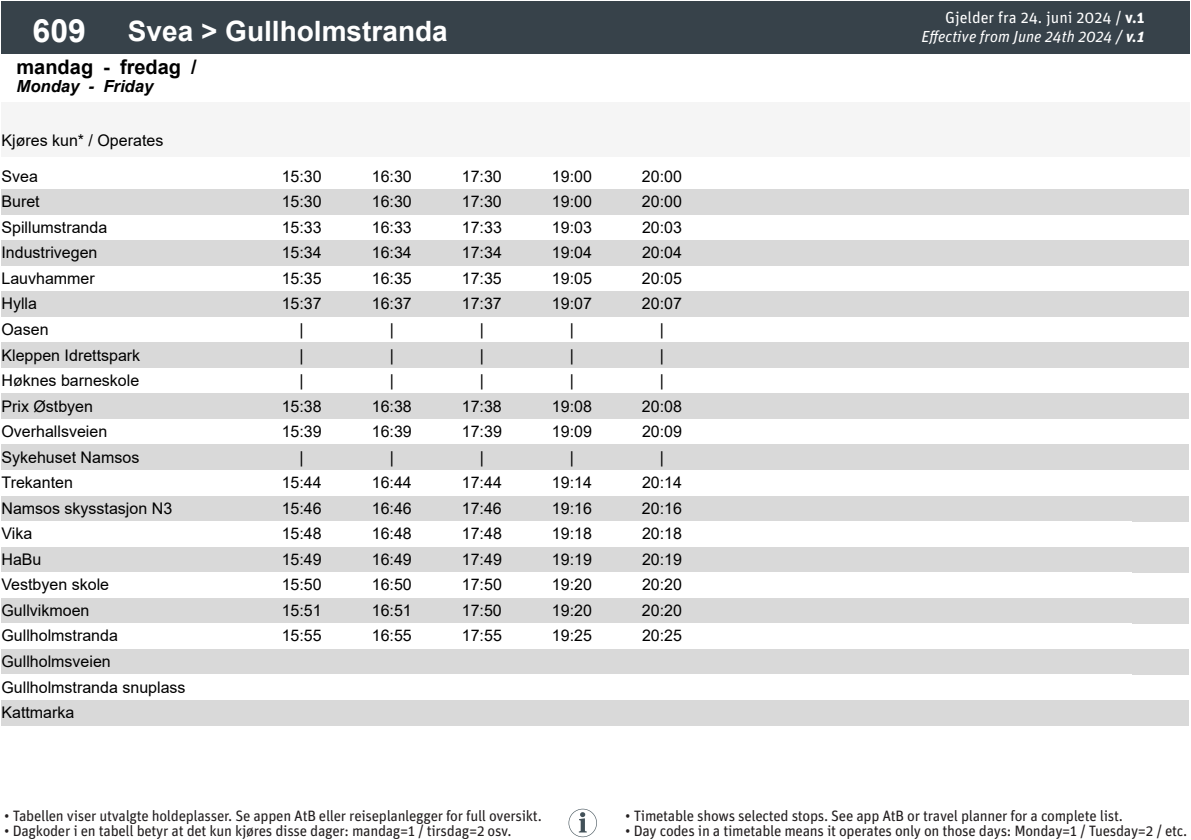
<style>
.page{position:relative;width:1191px;height:840px;background:#fff}
.page>*{position:absolute;margin:0;border:0;box-sizing:border-box;transform-origin:0 0}
.t1{font:700 32px "Arial";color:#fff}
.t2{font:700 28px "Arial";color:#fff}
.t3{font:700 20px "Arial";color:#000}
.t4{font:italic 700 16.6px "Arial";color:#000}
.t5{font:16px/25.6px "Arial";color:#000}
.t6{font:italic 16px/19.2px "Unit Pro";color:#fff;text-align:right}
.t7{font:15px "Unit Pro";letter-spacing:-.02em;color:#231f20}
.s1{font-style:normal}
.s2{font-weight:700;font-style:normal}
.s3{font-weight:700}
</style>
<div class="page">
<div style="left:2px;top:102px;width:255px;height:54px;background:#f5f5f5"></div>
<div style="left:257px;top:102px;width:90px;height:54px;background:#f5f5f5"></div>
<div style="left:347px;top:102px;width:90px;height:54px;background:#f5f5f5"></div>
<div style="left:437px;top:102px;width:90px;height:54px;background:#f5f5f5"></div>
<div style="left:527px;top:102px;width:90px;height:54px;background:#f5f5f5"></div>
<div style="left:617px;top:102px;width:90px;height:54px;background:#f5f5f5"></div>
<div style="left:707px;top:102px;width:90px;height:54px;background:#f5f5f5"></div>
<div style="left:797px;top:102px;width:90px;height:54px;background:#f5f5f5"></div>
<div style="left:887px;top:102px;width:90px;height:54px;background:#f5f5f5"></div>
<div style="left:977px;top:102px;width:90px;height:54px;background:#f5f5f5"></div>
<div style="left:1067px;top:102px;width:122px;height:54px;background:#f5f5f5"></div>
<div style="left:2px;top:2px;width:115px;height:52px;background:#37424a"></div>
<div style="left:117px;top:2px;width:1072px;height:52px;background:#37424a"></div>
<div style="left:2px;top:189px;width:1187px;height:26px;background:#d9d9d9"></div>
<div style="left:2px;top:240px;width:1187px;height:26px;background:#d9d9d9"></div>
<div style="left:2px;top:291px;width:1187px;height:26px;background:#d9d9d9"></div>
<div style="left:2px;top:342px;width:1187px;height:26px;background:#d9d9d9"></div>
<div style="left:2px;top:393px;width:1187px;height:26px;background:#d9d9d9"></div>
<div style="left:2px;top:444px;width:1187px;height:26px;background:#d9d9d9"></div>
<div style="left:2px;top:495px;width:1187px;height:26px;background:#d9d9d9"></div>
<div style="left:2px;top:546px;width:1187px;height:26px;background:#d9d9d9"></div>
<div style="left:2px;top:597px;width:1187px;height:26px;background:#d9d9d9"></div>
<div style="left:2px;top:648px;width:1187px;height:26px;background:#d9d9d9"></div>
<div style="left:2px;top:699px;width:1187px;height:26px;background:#d9d9d9"></div>
<svg style="left:568px;top:808px;width:29px;height:28px"></svg>
<p class="t1" style="left:33px;top:8px;width:55px">609</p>
<p class="t2" style="left:128px;top:11px;width:321px">Svea &gt; Gullholmstranda</p>
<p class="t3" style="left:17px;top:52px;width:182px">mandag - fredag /</p>
<p class="t4" style="left:17px;top:75px;width:138px">Monday - Friday</p>
<p class="t5" style="left:2px;top:127px;width:163px">Kjøres kun* / Operates</p>
<p class="t5" style="left:2px;top:163px;width:38px">Svea</p>
<p class="t5" style="left:282px;top:163px;width:42px">15:30</p>
<p class="t5" style="left:372px;top:163px;width:42px">16:30</p>
<p class="t5" style="left:462px;top:163px;width:42px">17:30</p>
<p class="t5" style="left:552px;top:163px;width:42px">19:00</p>
<p class="t5" style="left:642px;top:163px;width:42px">20:00</p>
<p class="t5" style="left:2px;top:189px;width:40px">Buret</p>
<p class="t5" style="left:282px;top:189px;width:42px">15:30</p>
<p class="t5" style="left:372px;top:189px;width:42px">16:30</p>
<p class="t5" style="left:462px;top:189px;width:42px">17:30</p>
<p class="t5" style="left:552px;top:189px;width:42px">19:00</p>
<p class="t5" style="left:642px;top:189px;width:42px">20:00</p>
<p class="t5" style="left:2px;top:214px;width:107px">Spillumstranda</p>
<p class="t5" style="left:282px;top:214px;width:42px">15:33</p>
<p class="t5" style="left:372px;top:214px;width:42px">16:33</p>
<p class="t5" style="left:462px;top:214px;width:42px">17:33</p>
<p class="t5" style="left:552px;top:214px;width:42px">19:03</p>
<p class="t5" style="left:642px;top:214px;width:42px">20:03</p>
<p class="t5" style="left:2px;top:240px;width:98px">Industrivegen</p>
<p class="t5" style="left:282px;top:240px;width:42px">15:34</p>
<p class="t5" style="left:372px;top:240px;width:42px">16:34</p>
<p class="t5" style="left:462px;top:240px;width:42px">17:34</p>
<p class="t5" style="left:552px;top:240px;width:42px">19:04</p>
<p class="t5" style="left:642px;top:240px;width:42px">20:04</p>
<p class="t5" style="left:2px;top:265px;width:95px">Lauvhammer</p>
<p class="t5" style="left:282px;top:265px;width:42px">15:35</p>
<p class="t5" style="left:372px;top:265px;width:42px">16:35</p>
<p class="t5" style="left:462px;top:265px;width:42px">17:35</p>
<p class="t5" style="left:552px;top:265px;width:42px">19:05</p>
<p class="t5" style="left:642px;top:265px;width:42px">20:05</p>
<p class="t5" style="left:2px;top:291px;width:37px">Hylla</p>
<p class="t5" style="left:282px;top:291px;width:42px">15:37</p>
<p class="t5" style="left:372px;top:291px;width:42px">16:37</p>
<p class="t5" style="left:462px;top:291px;width:42px">17:37</p>
<p class="t5" style="left:552px;top:291px;width:42px">19:07</p>
<p class="t5" style="left:642px;top:291px;width:42px">20:07</p>
<p class="t5" style="left:2px;top:316px;width:49px">Oasen</p>
<p class="t5" style="left:300px;top:316px;width:6px">|</p>
<p class="t5" style="left:390px;top:316px;width:6px">|</p>
<p class="t5" style="left:480px;top:316px;width:6px">|</p>
<p class="t5" style="left:570px;top:316px;width:6px">|</p>
<p class="t5" style="left:660px;top:316px;width:6px">|</p>
<p class="t5" style="left:2px;top:342px;width:140px">Kleppen Idrettspark</p>
<p class="t5" style="left:300px;top:342px;width:6px">|</p>
<p class="t5" style="left:390px;top:342px;width:6px">|</p>
<p class="t5" style="left:480px;top:342px;width:6px">|</p>
<p class="t5" style="left:570px;top:342px;width:6px">|</p>
<p class="t5" style="left:660px;top:342px;width:6px">|</p>
<p class="t5" style="left:2px;top:367px;width:139px">Høknes barneskole</p>
<p class="t5" style="left:300px;top:367px;width:6px">|</p>
<p class="t5" style="left:390px;top:367px;width:6px">|</p>
<p class="t5" style="left:480px;top:367px;width:6px">|</p>
<p class="t5" style="left:570px;top:367px;width:6px">|</p>
<p class="t5" style="left:660px;top:367px;width:6px">|</p>
<p class="t5" style="left:2px;top:393px;width:93px">Prix Østbyen</p>
<p class="t5" style="left:282px;top:393px;width:42px">15:38</p>
<p class="t5" style="left:372px;top:393px;width:42px">16:38</p>
<p class="t5" style="left:462px;top:393px;width:42px">17:38</p>
<p class="t5" style="left:552px;top:393px;width:42px">19:08</p>
<p class="t5" style="left:642px;top:393px;width:42px">20:08</p>
<p class="t5" style="left:2px;top:418px;width:107px">Overhallsveien</p>
<p class="t5" style="left:282px;top:418px;width:42px">15:39</p>
<p class="t5" style="left:372px;top:418px;width:42px">16:39</p>
<p class="t5" style="left:462px;top:418px;width:42px">17:39</p>
<p class="t5" style="left:552px;top:418px;width:42px">19:09</p>
<p class="t5" style="left:642px;top:418px;width:42px">20:09</p>
<p class="t5" style="left:2px;top:444px;width:139px">Sykehuset Namsos</p>
<p class="t5" style="left:300px;top:444px;width:6px">|</p>
<p class="t5" style="left:390px;top:444px;width:6px">|</p>
<p class="t5" style="left:480px;top:444px;width:6px">|</p>
<p class="t5" style="left:570px;top:444px;width:6px">|</p>
<p class="t5" style="left:660px;top:444px;width:6px">|</p>
<p class="t5" style="left:2px;top:469px;width:73px">Trekanten</p>
<p class="t5" style="left:282px;top:469px;width:42px">15:44</p>
<p class="t5" style="left:372px;top:469px;width:42px">16:44</p>
<p class="t5" style="left:462px;top:469px;width:42px">17:44</p>
<p class="t5" style="left:552px;top:469px;width:42px">19:14</p>
<p class="t5" style="left:642px;top:469px;width:42px">20:14</p>
<p class="t5" style="left:2px;top:495px;width:172px">Namsos skysstasjon N3</p>
<p class="t5" style="left:282px;top:495px;width:42px">15:46</p>
<p class="t5" style="left:372px;top:495px;width:42px">16:46</p>
<p class="t5" style="left:462px;top:495px;width:42px">17:46</p>
<p class="t5" style="left:552px;top:495px;width:42px">19:16</p>
<p class="t5" style="left:642px;top:495px;width:42px">20:16</p>
<p class="t5" style="left:2px;top:520px;width:32px">Vika</p>
<p class="t5" style="left:282px;top:520px;width:42px">15:48</p>
<p class="t5" style="left:372px;top:520px;width:42px">16:48</p>
<p class="t5" style="left:462px;top:520px;width:42px">17:48</p>
<p class="t5" style="left:552px;top:520px;width:42px">19:18</p>
<p class="t5" style="left:642px;top:520px;width:42px">20:18</p>
<p class="t5" style="left:2px;top:546px;width:42px">HaBu</p>
<p class="t5" style="left:282px;top:546px;width:42px">15:49</p>
<p class="t5" style="left:372px;top:546px;width:42px">16:49</p>
<p class="t5" style="left:462px;top:546px;width:42px">17:49</p>
<p class="t5" style="left:552px;top:546px;width:42px">19:19</p>
<p class="t5" style="left:642px;top:546px;width:42px">20:19</p>
<p class="t5" style="left:2px;top:571px;width:109px">Vestbyen skole</p>
<p class="t5" style="left:282px;top:571px;width:42px">15:50</p>
<p class="t5" style="left:372px;top:571px;width:42px">16:50</p>
<p class="t5" style="left:462px;top:571px;width:42px">17:50</p>
<p class="t5" style="left:552px;top:571px;width:42px">19:20</p>
<p class="t5" style="left:642px;top:571px;width:42px">20:20</p>
<p class="t5" style="left:2px;top:597px;width:89px">Gullvikmoen</p>
<p class="t5" style="left:282px;top:597px;width:42px">15:51</p>
<p class="t5" style="left:372px;top:597px;width:42px">16:51</p>
<p class="t5" style="left:462px;top:597px;width:42px">17:50</p>
<p class="t5" style="left:552px;top:597px;width:42px">19:20</p>
<p class="t5" style="left:642px;top:597px;width:42px">20:20</p>
<p class="t5" style="left:2px;top:622px;width:118px">Gullholmstranda</p>
<p class="t5" style="left:282px;top:622px;width:42px">15:55</p>
<p class="t5" style="left:372px;top:622px;width:42px">16:55</p>
<p class="t5" style="left:462px;top:622px;width:42px">17:55</p>
<p class="t5" style="left:552px;top:622px;width:42px">19:25</p>
<p class="t5" style="left:642px;top:622px;width:42px">20:25</p>
<p class="t5" style="left:2px;top:648px;width:186px">Gullholmsveien<br>Gullholmstranda snuplass<br>Kattmarka</p>
<p class="t6" style="left:921px;top:7px;width:224px"><span class="s1">Gjelder fra 24. juni 2024 /</span> <span class="s2">v.1<br></span>Effective from June 24th 2024 / <span class="s3">v.1</span></p>
<p class="t7" style="left:4px;top:804px;width:539px">• Tabellen viser utvalgte holdeplasser. Se appen AtB eller reiseplanlegger for full oversikt.</p>
<p class="t7" style="left:4px;top:819px;width:509px">• Dagkoder i en tabell betyr at det kun kjøres disse dager: mandag=1 / tirsdag=2 osv.</p>
<p class="t7" style="left:625px;top:804px;width:499px">• Timetable shows selected stops. See app AtB or travel planner for a complete list.</p>
<p class="t7" style="left:625px;top:819px;width:563px">• Day codes in a timetable means it operates only on those days: Monday=1 / Tuesday=2 / etc.</p>
</div>
